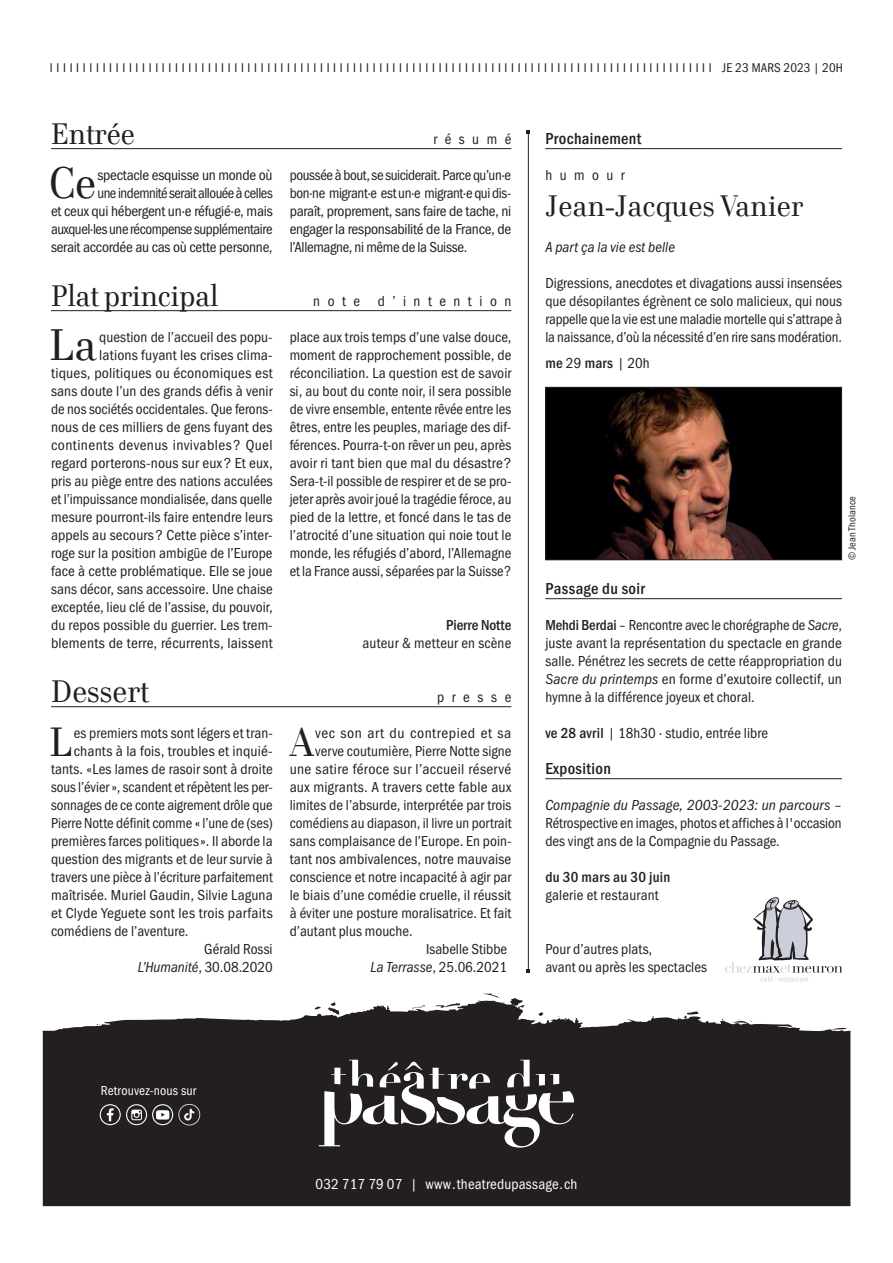
<style>
.page{position:relative;width:893px;height:1263px;background:#fff}
.page>*{position:absolute;margin:0;border:0;box-sizing:border-box;transform-origin:0 0}
.t1{font:44.7px "Cellini Titling Offc Pro";color:#231f20}
.t2{font:41.4px "Cellini Titling Offc Pro";color:#231f20}
.t3{font:31.5px "Cellini Titling Offc Pro";color:#231f20}
.t4{font:30px "Cellini Titling Offc Pro";color:#231f20}
.t5{font:500 16.5px "Franklin Gothic URW Cond";letter-spacing:.02em;color:#231f20}
.t6{font:15px/18px "Franklin Gothic URW Cond";letter-spacing:.005em;color:#231f20;text-align:justify}
.t7{font:15px/18px "Franklin Gothic URW Cond";letter-spacing:-.02em;color:#231f20;text-align:right}
.t8{font:15px "Franklin Gothic URW Con Boo Ita";letter-spacing:.005em;color:#231f20}
.t9{font:15px "Franklin Gothic URW Cond";letter-spacing:.01em;color:#fff}
.t10{font:500 15px "Franklin Gothic URW Cond";letter-spacing:.015em;color:#231f20}
.t11{font:15px "Franklin Gothic URW Cond";letter-spacing:.035em;color:#231f20}
.t12{font:15px "Franklin Gothic URW Cond";letter-spacing:.5em;color:#231f20}
.t13{font:500 15px "Franklin Gothic URW Cond";letter-spacing:-.005em;color:#231f20}
.t14{font:13.5px "Franklin Gothic URW Cond";letter-spacing:.01em;color:#fff}
.t15{font:condensed 13.2px "ITC Franklin Gothic Std";color:#231f20}
.t16{font:13.2px "Franklin Gothic URW Cond";letter-spacing:.005em;color:#231f20}
.t17{font:10.5px "Franklin Gothic URW Cond";color:#231f20}
.s1{font-family:"Franklin Gothic URW Con Boo Ita"}
.s2{font-weight:400}
.s3{font-weight:500}
.s4{font-family:"Franklin Gothic URW Cond"}
</style>
<div class="page">
<hr style="left:51px;top:148px;width:460px;height:1px;background:#231f20">
<hr style="left:51px;top:310px;width:460px;height:1px;background:#231f20">
<hr style="left:51px;top:706px;width:460px;height:1px;background:#231f20">
<hr style="left:528px;top:132px;width:1px;height:839px;background:#231f20">
<svg style="left:725px;top:897px;width:117px;height:85px"></svg>
<svg style="left:43px;top:993px;width:807px;height:213px;background:#423e3f"></svg>
<svg style="left:319px;top:1060px;width:255px;height:87px"></svg>
<svg style="left:100px;top:1104px;width:66px;height:21px"></svg>
<hr style="left:545px;top:148px;width:297px;height:1px;background:#231f20">
<hr style="left:545px;top:598px;width:297px;height:1px;background:#231f20">
<hr style="left:545px;top:778px;width:297px;height:1px;background:#231f20">
<img style="left:547px;top:389px;width:293px;height:169px">
<div style="left:545px;top:387px;width:297px;height:173px;border:1px solid #231f20"></div>
<img style="left:166px;top:1102px;width:43px;height:25px">
<p class="t15" style="left:50px;top:60px;width:657px">I I I I I I I I I I I I I I I I I I I I I I I I I I I I I I I I I I I I I I I I I I I I I I I I I I I I I I I I I I I I I I I I I I I I I I I I I I I I I I I I I I I I I I I I I I I I I I I I I I I I</p>
<p class="t16" style="left:722px;top:58px;width:122px">JE 23 MARS 2023 | 20H</p>
<h3 class="t4" style="left:51px;top:111px;width:85px">Entrée</h3>
<p class="t6" style="left:433px;top:129px;width:80px">résumé</p>
<h1 class="t1" style="left:48px;top:149px;width:49px">Ce</h1>
<p class="t7" style="left:51px;top:165px;width:223px">spectacle esquisse un monde où<br>une indemnité serait allouée à celles<br>et ceux qui hébergent un·e réfugié·e, mais auxquel·les une récompense supplémentaire serait accordée au cas où cette personne,</p>
<p class="t6" style="left:290px;top:165px;width:223px">poussée à bout, se suiciderait. Parce qu’un·e bon·ne migrant·e est un·e migrant·e qui dis&shy;paraît, proprement, sans faire de tache, ni engager la responsabilité de la France, de l’Allemagne, ni même de la Suisse.</p>
<h3 class="t4" style="left:51px;top:273px;width:169px">Plat principal</h3>
<p class="t12" style="left:313px;top:290px;width:200px">note d’intention</p>
<h1 class="t1" style="left:49px;top:311px;width:49px">La</h1>
<p class="t6" style="left:51px;top:327px;width:223px;text-align:right">question de l’accueil des popu-<br>lations fuyant les crises clima-<br>tiques, politiques ou économiques est sans doute l’un des grands défis à venir de nos sociétés occidentales. Que ferons&shy;nous de ces milliers de gens fuyant des continents devenus invivables? Quel regard porterons-nous sur eux ? Et eux, pris au piège entre des nations acculées et l’impuissance mondialisée, dans quelle mesure pourront-ils faire entendre leurs appels au secours ? Cette pièce s’inter&shy;roge sur la position ambigüe de l’Europe face à cette problématique. Elle se joue sans décor, sans accessoire. Une chaise exceptée, lieu clé de l’assise, du pouvoir, du repos possible du guerrier. Les trem&shy;blements de terre, récurrents, laissent</p>
<p class="t6" style="left:290px;top:327px;width:223px">place aux trois temps d’une valse douce, moment de rapprochement possible, de réconciliation. La question est de savoir si, au bout du conte noir, il sera possible de vivre ensemble, entente rêvée entre les êtres, entre les peuples, mariage des dif&shy;férences. Pourra-t-on rêver un peu, après avoir ri tant bien que mal du désastre?<br>Sera-t-il possible de respirer et de se pro&shy;jeter après avoir joué la tragédie féroce, au pied de la lettre, et foncé dans le tas de l’atrocité d’une situation qui noie tout le monde, les réfugiés d’abord, l’Allemagne et la France aussi, séparées par la Suisse?</p>
<p class="t13" style="left:446px;top:614px;width:67px">Pierre Notte</p>
<p class="t6" style="left:362px;top:633px;width:150px">auteur &amp; metteur en scène</p>
<h3 class="t3" style="left:51px;top:668px;width:100px">Dessert</h3>
<h2 class="t2" style="left:49px;top:711px;width:24px">L</h2>
<p class="t6" style="left:74px;top:723px;width:201px">es premiers mots sont légers et tran-</p>
<p class="t6" style="left:74px;top:741px;width:200px">chants à la fois, troubles et inquié-</p>
<p class="t6" style="left:51px;top:759px;width:223px">tants. «Les lames de rasoir sont à droite</p>
<p class="t6" style="left:51px;top:777px;width:223px">sous l’évier », scandent et répètent les per-</p>
<p class="t6" style="left:51px;top:795px;width:223px">sonnages de ce conte aigrement drôle que</p>
<p class="t6" style="left:51px;top:813px;width:223px">Pierre Notte définit comme « l’une de (ses)</p>
<p class="t6" style="left:51px;top:831px;width:223px">premières farces politiques ». Il aborde la</p>
<p class="t6" style="left:51px;top:849px;width:223px">question des migrants et de leur survie à</p>
<p class="t6" style="left:51px;top:867px;width:223px">travers une pièce à l’écriture parfaitement</p>
<p class="t6" style="left:51px;top:885px;width:223px">maîtrisée. Muriel Gaudin, Silvie Laguna</p>
<p class="t6" style="left:51px;top:903px;width:223px">et Clyde Yeguete sont les trois parfaits</p>
<p class="t6" style="left:51px;top:921px;width:139px">comédiens de l’aventure.</p>
<p class="t6" style="left:204px;top:939px;width:70px">Gérald Rossi</p>
<p class="t6" style="left:138px;top:957px;width:136px"><span class="s1">L’Humanité</span>, 30.08.2020</p>
<p class="t6" style="left:437px;top:687px;width:76px">presse</p>
<h2 class="t2" style="left:290px;top:711px;width:25px">A</h2>
<p class="t11" style="left:315px;top:722px;width:198px">vec son art du contrepied et sa</p>
<p class="t6" style="left:315px;top:741px;width:198px">verve coutumière, Pierre Notte signe</p>
<p class="t6" style="left:290px;top:759px;width:223px">une satire féroce sur l’accueil réservé</p>
<p class="t6" style="left:290px;top:777px;width:223px">aux migrants. A travers cette fable aux</p>
<p class="t6" style="left:290px;top:795px;width:223px">limites de l’absurde, interprétée par trois</p>
<p class="t6" style="left:290px;top:813px;width:223px">comédiens au diapason, il livre un portrait</p>
<p class="t6" style="left:290px;top:831px;width:223px">sans complaisance de l’Europe. En poin-</p>
<p class="t6" style="left:290px;top:849px;width:223px">tant nos ambivalences, notre mauvaise</p>
<p class="t6" style="left:290px;top:867px;width:223px">conscience et notre incapacité à agir par</p>
<p class="t6" style="left:290px;top:885px;width:223px">le biais d’une comédie cruelle, il réussit</p>
<p class="t6" style="left:290px;top:903px;width:223px">à éviter une posture moralisatrice. Et fait</p>
<p class="t6" style="left:290px;top:921px;width:124px">d’autant plus mouche.</p>
<p class="t6" style="left:426px;top:939px;width:83px">Isabelle Stibbe</p>
<p class="t6" style="left:371px;top:957px;width:138px"><span class="s1">La Terrasse</span>, 25.06.2021</p>
<p class="t5" style="left:545px;top:127px;width:97px">Prochainement</p>
<p class="t6" style="left:545px;top:165px;width:81px">humour</p>
<h3 class="t4" style="left:545px;top:183px;width:259px">Jean-Jacques Vanier</h3>
<p class="t8" style="left:545px;top:239px;width:131px">A part ça la vie est belle</p>
<p class="t6" style="left:545px;top:273px;width:298px">Digressions, anecdotes et divagations aussi insensées que désopilantes égrènent ce solo malicieux, qui nous rappelle que la vie est une maladie mortelle qui s’attrape à la naissance, d’où la nécessité d’en rire sans modération.</p>
<p class="t10" style="left:545px;top:352px;width:106px">me <span class="s2">29</span> mars <span class="s2">| 20h</span></p>
<p class="t17" style="left:845px;top:560px;width:66px;rotate:-90deg">© Jean Tholance</p>
<p class="t5" style="left:545px;top:577px;width:101px">Passage du soir</p>
<p class="t6" style="left:545px;top:615px;width:298px"><span class="s3">Mehdi Berdai</span> – Rencontre avec le chorégraphe de <span class="s1">Sacre</span>, juste avant la représentation du spectacle en grande salle. Pénétrez les secrets de cette réappropriation du <span class="s1">Sacre du printemps</span> en forme d’exutoire collectif, un hymne à la différence joyeux et choral.</p>
<p class="t6" style="left:545px;top:723px;width:224px"><span class="s3">ve 28 avril</span> | 18h30 · studio, entrée libre</p>
<p class="t5" style="left:545px;top:757px;width:67px">Exposition</p>
<p class="t8" style="left:545px;top:797px;width:298px">Compagnie du Passage, 2003-2023: un parcours <span class="s4">–</span></p>
<p class="t6" style="left:545px;top:813px;width:298px">Rétrospective en images, photos et affiches à l'occasion des vingt ans de la Compagnie du Passage.</p>
<p class="t10" style="left:545px;top:866px;width:126px">du 30 mars au 30 juin</p>
<p class="t6" style="left:545px;top:885px;width:115px">galerie et restaurant</p>
<p class="t6" style="left:545px;top:939px;width:163px">Pour d’autres plats,<br>avant ou après les spectacles</p>
<p class="t14" style="left:101px;top:1081px;width:97px">Retrouvez-nous sur</p>
<p class="t9" style="left:316px;top:1173px;width:263px">032 717 79 07 | www.theatredupassage.ch</p>
</div>
